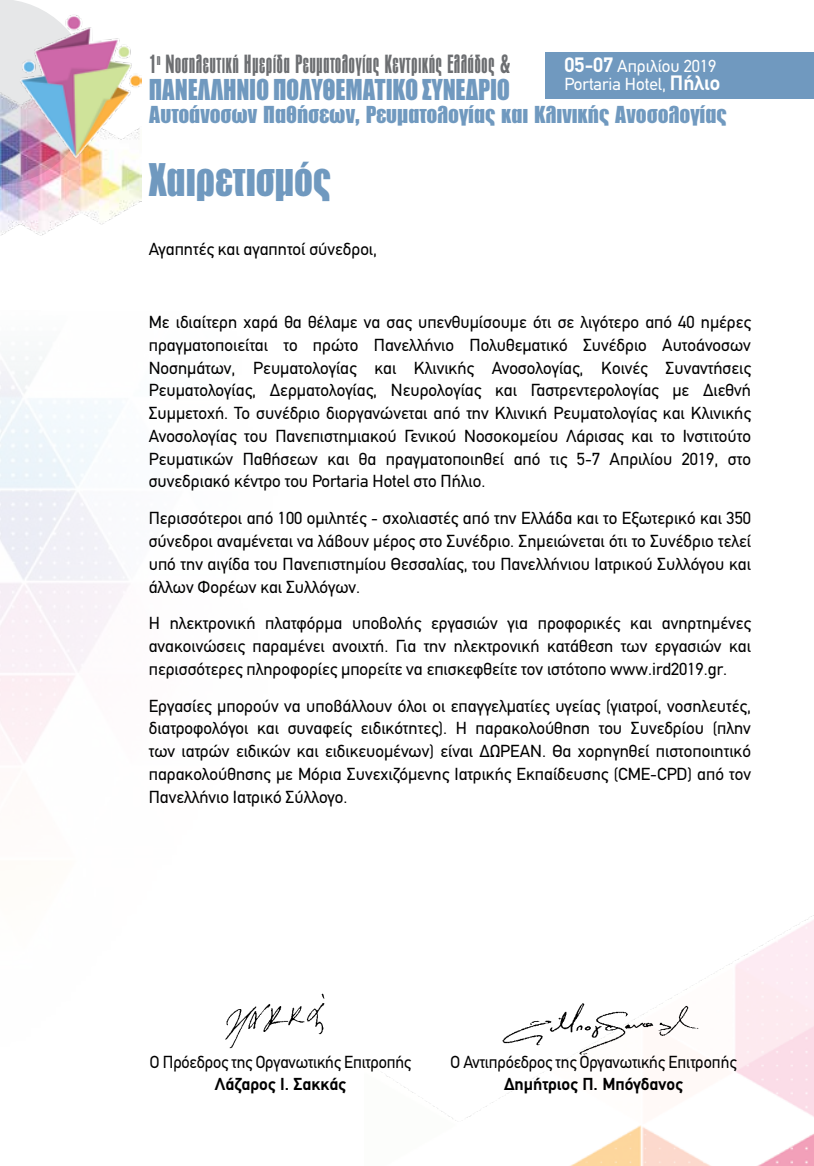
<style>
.page{position:relative;width:814px;height:1166px;background:#fff}
.page>*{position:absolute;margin:0;border:0;box-sizing:border-box;transform-origin:0 0}
.t1{font:900 43.75px "PF Fusion Sans";color:#7099bf;scale:.9 1}
.t2{font:900 28px "PF Fusion Sans";letter-spacing:-.01em;color:#7099bf;scale:.92 1}
.t3{font:300 24.5px "PF Fusion Sans";letter-spacing:.01em;color:#6c6e71}
.t4{font:900 22.75px "PF Fusion Sans";color:#7099bf}
.t5{font:17.5px/22.8px "PF Din Text";color:#000;text-align:justify}
.t6{font:17.5px "PF Din Text";color:#000;scale:.95 1}
.t7{font:17.5px/17.5px "PF Din Text";color:#fff}
.t8{font:700 17.5px "PF Din Text";color:#000}
.s1{font-weight:700;font-size:21px}
</style>
<div class="page">
<div style="left:546px;top:52px;width:268px;height:47px;background:#7099bf"></div>
<div style="left:0;top:0;width:20px;height:89px;background:#e6e7e8"></div>
<img style="left:0;top:89px;width:141px;height:147px">
<img style="left:20px;top:1px;width:121px;height:167px">
<img style="left:366px;top:915px;width:448px;height:251px">
<img style="left:225px;top:993px;width:100px;height:56px">
<img style="left:472px;top:975px;width:242px;height:93px">
<h3 class="t3" style="left:149px;top:50px;width:363px">1<sup>η</sup> Νοσηλευτική Ημερίδα Ρευματολογίας Κεντρικής Ελλάδος &amp;</h3>
<h2 class="t2" style="left:149px;top:72px;width:394px">ΠΑΝΕΛΛΗΝΙΟ ΠΟΛΥΘΕΜΑΤΙΚΟ ΣΥΝΕΔΡΙΟ</h2>
<p class="t7" style="left:564px;top:57px;width:157px"><span class="s1">05-07</span> Απριλίου 2019<br>Portaria Hotel, <span class="s1">Πήλιο</span></p>
<h3 class="t4" style="left:149px;top:100px;width:579px">Αυτοάνοσων Παθήσεων, Ρευματολογίας και Κλινικής Ανοσολογίας</h3>
<h1 class="t1" style="left:149px;top:153px;width:203px">Χαιρετισμός</h1>
<p class="t5" style="left:149px;top:237px;width:230px">Αγαπητές και αγαπητοί σύνεδροι,</p>
<p class="t5" style="left:149px;top:311px;width:603px">Με ιδιαίτερη χαρά θα θέλαμε να σας υπενθυμίσουμε ότι σε λιγότερο από 40 ημέρες πραγματοποιείται το πρώτο Πανελλήνιο Πολυθεματικό Συνέδριο Αυτοάνοσων Νοσημάτων, Ρευματολογίας και Κλινικής Ανοσολογίας, Κοινές Συναντήσεις Ρευματολογίας, Δερματολογίας, Νευρολογίας και Γαστρεντερολογίας με Διεθνή Συμμετοχή. Το συνέδριο διοργανώνεται από την Κλινική Ρευματολογίας και Κλινικής Ανοσολογίας του Πανεπιστημιακού Γενικού Νοσοκομείου Λάρισας και το Ινστιτούτο Ρευματικών Παθήσεων και θα πραγματοποιηθεί από τις 5-7 Απριλίου 2019, στο συνεδριακό κέντρο του Portaria Hotel στο Πήλιο.</p>
<p class="t5" style="left:149px;top:507px;width:603px">Περισσότεροι από 100 ομιλητές - σχολιαστές από την Ελλάδα και το Εξωτερικό και 350 σύνεδροι αναμένεται να λάβουν μέρος στο Συνέδριο. Σημειώνεται ότι το Συνέδριο τελεί υπό την αιγίδα του Πανεπιστημίου Θεσσαλίας, του Πανελλήνιου Ιατρικού Συλλόγου και άλλων Φορέων και Συλλόγων.</p>
<p class="t5" style="left:149px;top:612px;width:603px">Η ηλεκτρονική πλατφόρμα υποβολής εργασιών για προφορικές και ανηρτημένες ανακοινώσεις παραμένει ανοιχτή. Για την ηλεκτρονική κατάθεση των εργασιών και περισσότερες πληροφορίες μπορείτε να επισκεφθείτε τον ιστότοπο www.ird2019.gr.</p>
<p class="t5" style="left:149px;top:694px;width:603px">Εργασίες μπορούν να υποβάλλουν όλοι οι επαγγελματίες υγείας (γιατροί, νοσηλευτές, διατροφολόγοι και συναφείς ειδικότητες). Η παρακολούθηση του Συνεδρίου (πλην των ιατρών ειδικών και ειδικευομένων) είναι ΔΩΡΕΑΝ. Θα χορηγηθεί πιστοποιητικό παρακολούθησης με Μόρια Συνεχιζόμενης Ιατρικής Εκπαίδευσης (CME-CPD) από τον Πανελλήνιο Ιατρικό Σύλλογο.</p>
<p class="t6" style="left:150px;top:1051px;width:276px">Ο Πρόεδρος της Οργανωτικής Επιτροπής</p>
<p class="t8" style="left:215px;top:1074px;width:133px">Λάζαρος Ι. Σακκάς</p>
<p class="t6" style="left:450px;top:1051px;width:303px">Ο Αντιπρόεδρος της Οργανωτικής Επιτροπής</p>
<p class="t8" style="left:504px;top:1074px;width:180px">Δημήτριος Π. Μπόγδανος</p>
</div>
